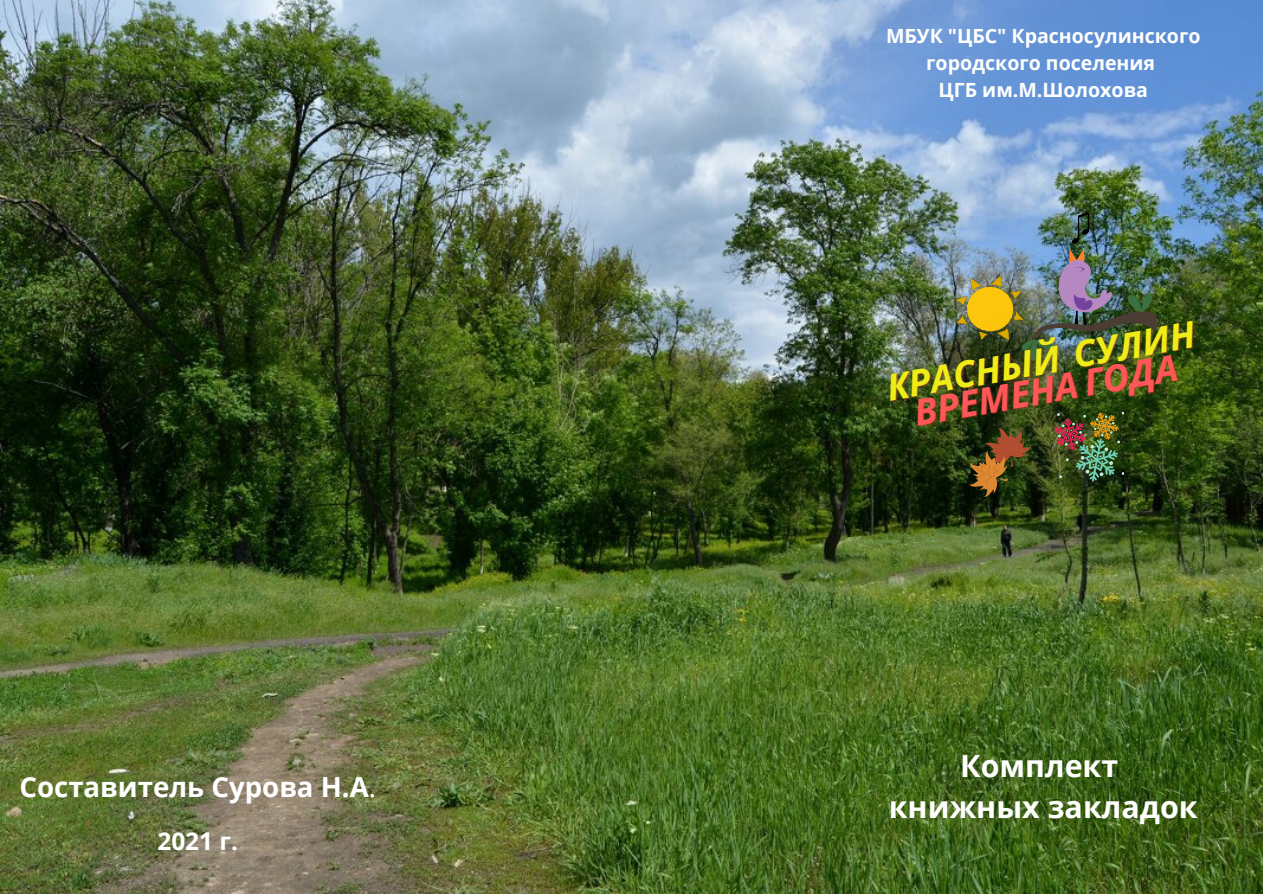
<style>
.page{position:relative;width:1263px;height:894px;background:#fff}
.page>*{position:absolute;margin:0;border:0;box-sizing:border-box;transform-origin:0 0}
.t1{font:italic 700 36.6px "Noto Sans";color:#efed18}
.t2{font:italic 700 36.6px "Noto Sans";color:#ff5757}
.t3{font:700 30.45px "Open Sans";color:#fff}
.t4{font:700 27.6px "Open Sans";color:#fff}
.t5{font:700 24.45px "Open Sans";color:#fff}
.t6{font:700 19.5px "Open Sans";color:#fff}
.s1{font-weight:400}
.s2{color:rgb(211 47 35/.42)}
</style>
<div class="page">
<img style="left:0;top:0;width:1263px;height:893px">
<svg style="left:960px;top:419px;width:76px;height:82px;background:#453d16"></svg>
<img style="left:943px;top:265px;width:78px;height:87px">
<img style="left:1021px;top:212px;width:135px;height:149px">
<img style="left:1054px;top:411px;width:70px;height:70px">
<p class="t4" style="left:19px;top:767px;width:358px">Составитель Сурова Н.А<span class="s1">.</span></p>
<p class="t5" style="left:157px;top:823px;width:82px">2021 г.</p>
<p class="t6" style="left:886px;top:22px;width:316px">МБУК "ЦБС" Красносулинского</p>
<p class="t6" style="left:926px;top:49px;width:230px">городского поселения</p>
<p class="t6" style="left:938px;top:76px;width:211px">ЦГБ им.М.Шолохова</p>
<p class="t1" style="left:883px;top:362px;width:315px;rotate:-10deg">КРАСНЫЙ <span class="s2">СУЛИН</span></p>
<p class="t2" style="left:910px;top:387px;width:269px;rotate:-10deg">ВРЕМЕНА ГОДА</p>
<p class="t3" style="left:960px;top:744px;width:160px">Комплект</p>
<p class="t3" style="left:889px;top:785px;width:310px">книжных закладок</p>
</div>
